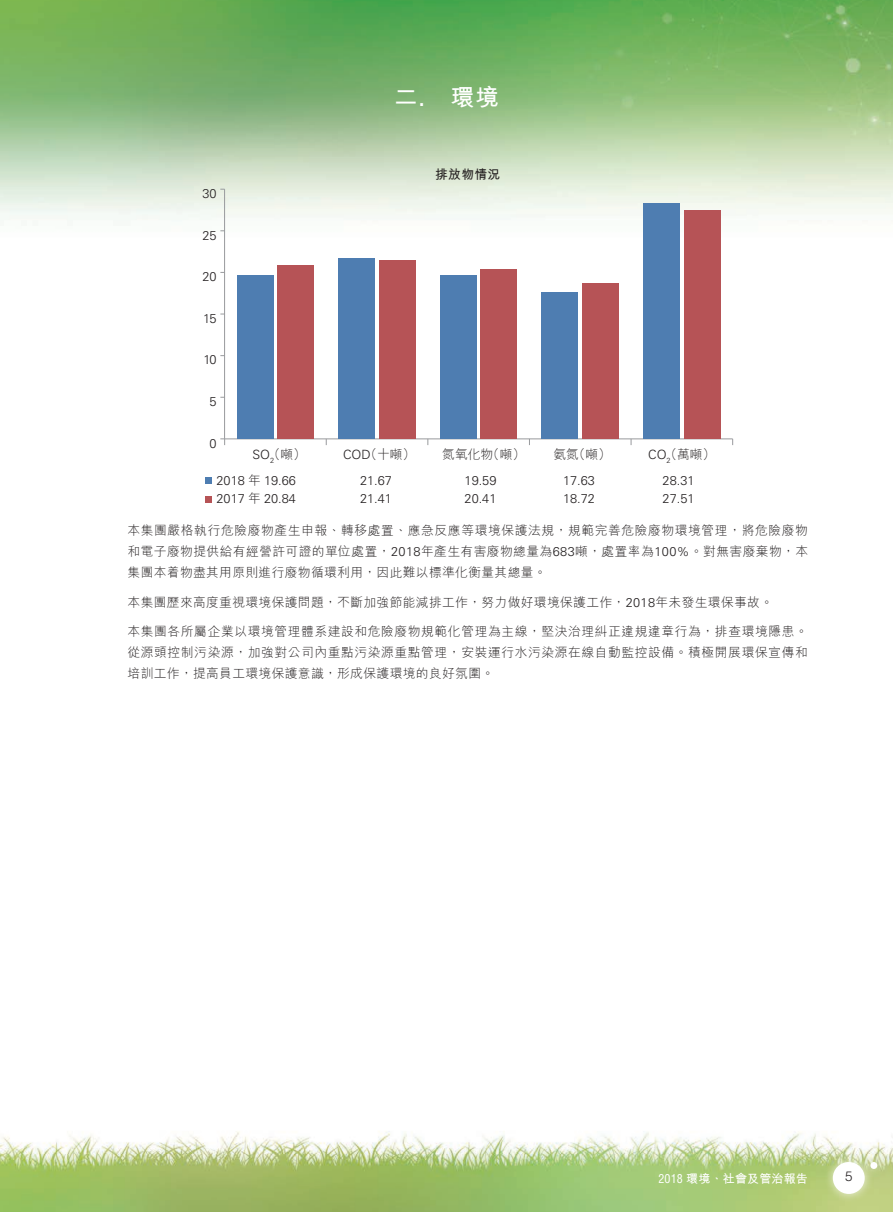
<style>
.page{position:relative;width:893px;height:1212px;background:#fff}
.page>*{position:absolute;margin:0;border:0;box-sizing:border-box;transform-origin:0 0}
.t1{font:700 24px "M Hei HK";color:#fff}
.t2{font:300 13.5px "Helvetica LT Std";color:#231f20}
.t3{font:300 12.75px/21px "M Hei HK";letter-spacing:.03em;color:#231f20;text-align:justify}
.t4{font:300 12.75px "Univers LT Std";color:#231f20}
.t5{font:12.75px "M Hei HK Light E Ten B5 H";color:#231f20}
.t6{font:700 12.75px "M Hei HK";letter-spacing:.03em;color:#231f20}
.t7{font:700 12px "M Hei HK";letter-spacing:.015em;color:#fff}
.t8{font:300 7.5px "Univers LT Std";color:#231f20}
.s1{font-family:"Univers LT Std";font-weight:400}
.s2{font-family:"Univers LT Std";font-weight:300}
.s3{font-family:"M Hei HK Light E Ten B5 H";font-weight:400}
.s4{font-family:"Univers LT Std"}
.s5{font-family:"Helvetica LT Std";font-weight:400;font-stretch:condensed}
</style>
<div class="page">
<img style="left:0;top:0;width:893px;height:1212px">
<div style="left:823px;top:1152px;width:51px;height:51px;background:#fff;opacity:.75"></div>
<div style="left:833px;top:1162px;width:32px;height:32px;background:#fff;border-radius:50%"></div>
<div style="left:861px;top:1153px;width:25px;height:25px;background:#fff;opacity:.75"></div>
<div style="left:870px;top:1162px;width:7px;height:7px;background:#fff;border-radius:50%"></div>
<hr style="left:225px;top:438px;width:508px;height:1px;background:#989a9d">
<hr style="left:224px;top:189px;width:1px;height:250px;background:#989a9d">
<div style="left:277px;top:265px;width:37px;height:174px;background:#b65356"></div>
<div style="left:379px;top:261px;width:37px;height:178px;background:#b65356"></div>
<div style="left:481px;top:269px;width:36px;height:170px;background:#b65356"></div>
<div style="left:582px;top:283px;width:37px;height:156px;background:#b65356"></div>
<div style="left:684px;top:210px;width:36px;height:229px;background:#b65356"></div>
<div style="left:237px;top:275px;width:36px;height:164px;background:#4e7db1"></div>
<div style="left:338px;top:258px;width:37px;height:181px;background:#4e7db1"></div>
<div style="left:440px;top:276px;width:37px;height:163px;background:#4e7db1"></div>
<div style="left:542px;top:292px;width:36px;height:147px;background:#4e7db1"></div>
<div style="left:643px;top:203px;width:37px;height:236px;background:#4e7db1"></div>
<div style="left:205px;top:477px;width:6px;height:7px;background:#4e7db1"></div>
<svg style="left:205px;top:496px;width:6px;height:6px"></svg>
<svg style="left:220px;top:438px;width:5px;height:7px"></svg>
<h1 class="t1" style="left:394px;top:80px;width:107px">二<span class="s1">.</span> 環境</h1>
<p class="t4" style="left:202px;top:186px;width:16px">30</p>
<p class="t4" style="left:202px;top:227px;width:16px">25</p>
<p class="t4" style="left:202px;top:269px;width:16px">20</p>
<p class="t4" style="left:203px;top:311px;width:15px">15</p>
<p class="t4" style="left:203px;top:352px;width:15px">10</p>
<p class="t4" style="left:210px;top:394px;width:9px">5</p>
<p class="t4" style="left:210px;top:435px;width:9px">0</p>
<p class="t5" style="left:252px;top:448px;width:55px"><span class="s2">SO</span>（噸）</p>
<p class="t8" style="left:270px;top:456px;width:6px">2</p>
<p class="t6" style="left:435px;top:165px;width:67px">排放物情況</p>
<p class="t5" style="left:343px;top:448px;width:74px"><span class="s2">COD</span>（十噸）</p>
<p class="t5" style="left:442px;top:448px;width:84px">氮氧化物（噸）</p>
<p class="t5" style="left:554px;top:448px;width:59px">氨氮（噸）</p>
<p class="t5" style="left:648px;top:448px;width:69px"><span class="s2">CO</span>（萬噸）</p>
<p class="t8" style="left:667px;top:456px;width:6px">2</p>
<p class="t4" style="left:216px;top:472px;width:81px">2018 <span class="s3">年</span> 19.66</p>
<p class="t4" style="left:360px;top:472px;width:33px">21.67</p>
<p class="t4" style="left:465px;top:472px;width:33px">19.59</p>
<p class="t4" style="left:563px;top:472px;width:33px">17.63</p>
<p class="t4" style="left:663px;top:472px;width:33px">28.31</p>
<p class="t4" style="left:216px;top:490px;width:81px">2017 <span class="s3">年</span> 20.84</p>
<p class="t4" style="left:360px;top:490px;width:33px">21.41</p>
<p class="t4" style="left:465px;top:490px;width:33px">20.41</p>
<p class="t4" style="left:563px;top:490px;width:33px">18.72</p>
<p class="t4" style="left:663px;top:490px;width:33px">27.51</p>
<p class="t3" style="left:128px;top:520px;width:682px">本集團嚴格執行危險廢物產生申報、轉移處置、應急反應等環境保護法規，規範完善危險廢物環境管理，將危險廢物和電子廢物提供給有經營許可證的單位處置，<span class="s4">2018</span>年產生有害廢物總量為<span class="s4">683</span>噸，處置率為<span class="s4">100%</span>。對無害廢棄物，本集團本着物盡其用原則進行廢物循環利用，因此難以標準化衡量其總量。</p>
<p class="t3" style="left:128px;top:591px;width:647px">本集團歷來高度重視環境保護問題，不斷加強節能減排工作，努力做好環境保護工作，<span class="s4">2018</span>年未發生環保事故。</p>
<p class="t3" style="left:128px;top:621px;width:682px">本集團各所屬企業以環境管理體系建設和危險廢物規範化管理為主線，堅決治理糾正違規違章行為，排查環境隱患。從源頭控制污染源，加強對公司內重點污染源重點管理，安裝運行水污染源在線自動監控設備。積極開展環保宣傳和培訓工作，提高員工環境保護意識，形成保護環境的良好氛圍。</p>
<p class="t7" style="left:658px;top:1169px;width:151px"><span class="s5">2018</span> 環境、社會及管治報告</p>
<p class="t2" style="left:845px;top:1168px;width:9px">5</p>
</div>
